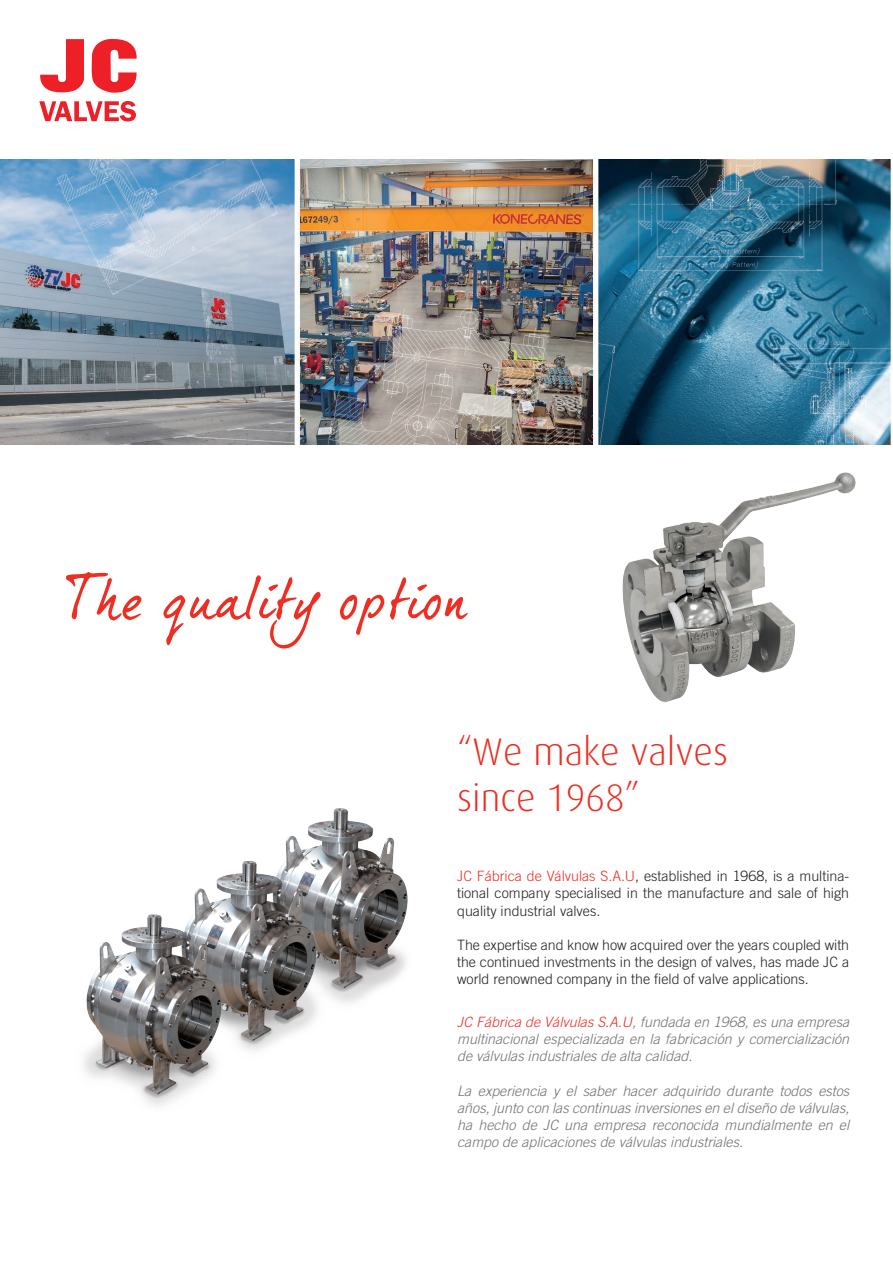
<style>
.page{position:relative;width:893px;height:1263px;background:#fff}
.page>*{position:absolute;margin:0;border:0;box-sizing:border-box;transform-origin:0 0}
.t1{font:300 38.4px "Dax";color:#ee2e22}
.t2{font:italic 300 14.25px/17.1px "Trade Gothic";color:#717074;text-align:justify}
.t3{font:300 14.25px/17.1px "Trade Gothic";color:#231f20;text-align:justify}
.s1{color:#ee2e22}
</style>
<div class="page">
<svg style="left:39px;top:101px;width:97px;height:20px"></svg>
<svg style="left:40px;top:39px;width:44px;height:54px"></svg>
<svg style="left:91px;top:39px;width:46px;height:54px"></svg>
<svg style="left:66px;top:572px;width:402px;height:76px"></svg>
<img style="left:83px;top:808px;width:325px;height:298px">
<img style="left:622px;top:472px;width:234px;height:231px">
<img style="left:0;top:159px;width:892px;height:285px">
<p class="t1" style="left:457px;top:731px;width:273px">“We make valves</p>
<p class="t1" style="left:457px;top:777px;width:184px">since 1968”</p>
<p class="t3" style="left:457px;top:867px;width:394px"><span class="s1">JC Fábrica de Válvulas S.A.U</span>, established in 1968, is a multina&shy;tional company specialised in the manufacture and sale of high quality industrial valves.</p>
<p class="t3" style="left:457px;top:936px;width:394px">The expertise and know how acquired over the years coupled with the continued investments in the design of valves, has made JC a world renowned company in the field of valve applications.</p>
<p class="t2" style="left:457px;top:1013px;width:393px"><span class="s1">JC Fábrica de Válvulas S.A.U</span>, fundada en 1968, es una empresa multinacional especializada en la fabricación y comercialización de válvulas industriales de alta calidad.</p>
<p class="t2" style="left:457px;top:1082px;width:394px">La experiencia y el saber hacer adquirido durante todos estos años, junto con las continuas inversiones en el diseño de válvulas, ha hecho de JC una empresa reconocida mundialmente en el campo de aplicaciones de válvulas industriales.</p>
</div>
